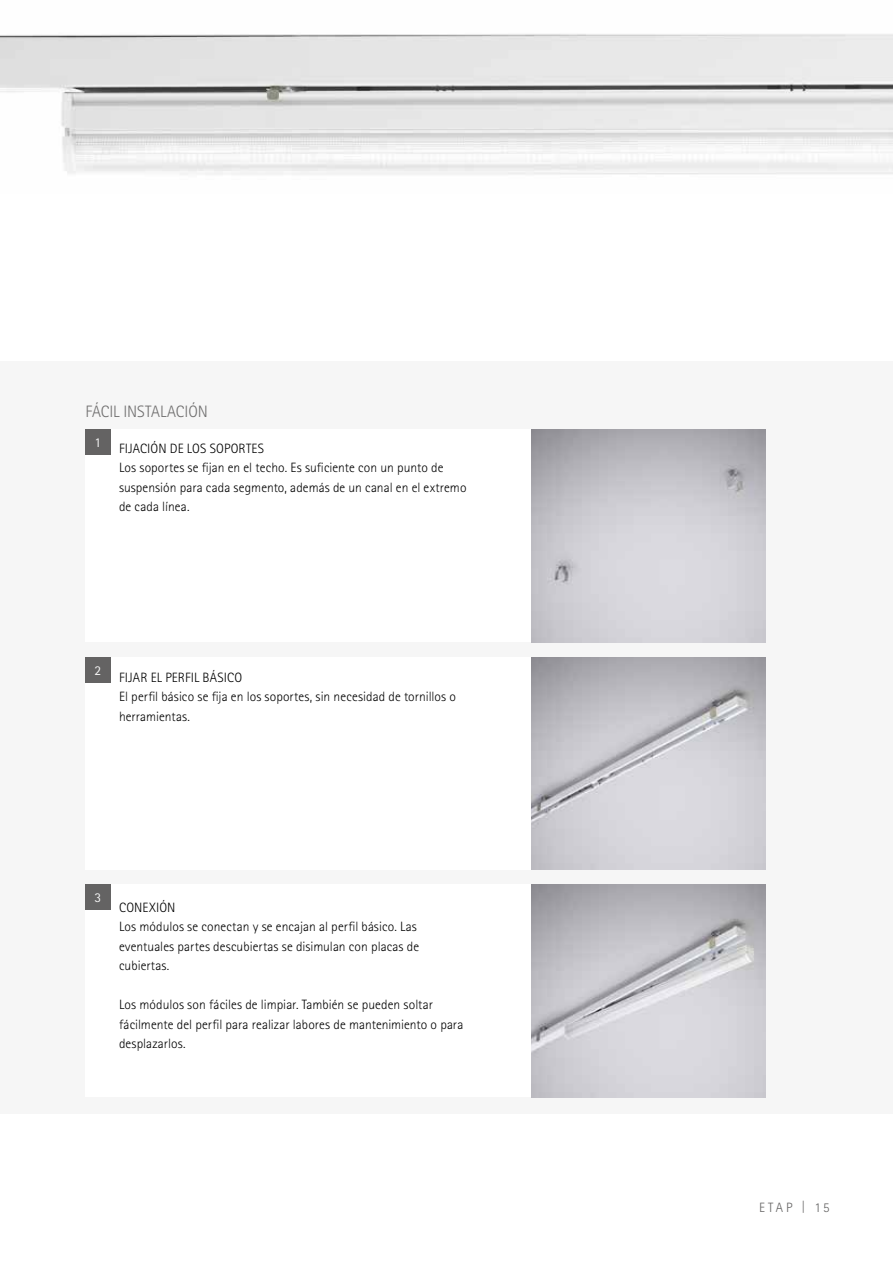
<style>
.page{position:relative;width:893px;height:1263px;background:#fff}
.page>*{position:absolute;margin:0;border:0;box-sizing:border-box;transform-origin:0 0}
.t1{font:300 16.5px "Rotis Sans Serif";letter-spacing:-.005em;color:#706f6f}
.t2{font:300 13.5px/19.5px "Rotis Sans Serif";letter-spacing:.005em;color:#000}
.t3{font:300 13.5px "Rotis Sans Serif";letter-spacing:.195em;color:#646363}
.t4{font:13.5px "Rotis Sans Serif";color:#f6f6f6}
</style>
<div class="page">
<div style="left:0;top:361px;width:893px;height:753px;background:#f6f6f6"></div>
<div style="left:85px;top:429px;width:446px;height:213px;background:#fff"></div>
<div style="left:85px;top:657px;width:446px;height:213px;background:#fff"></div>
<div style="left:85px;top:884px;width:446px;height:213px;background:#fff"></div>
<img style="left:531px;top:429px;width:234px;height:213px">
<img style="left:531px;top:657px;width:234px;height:212px">
<img style="left:531px;top:884px;width:234px;height:213px">
<img style="left:0;top:34px;width:893px;height:141px">
<div style="left:85px;top:429px;width:26px;height:26px;background:#646363"></div>
<div style="left:85px;top:657px;width:26px;height:25px;background:#646363"></div>
<div style="left:85px;top:884px;width:26px;height:26px;background:#646363"></div>
<p class="t1" style="left:85px;top:401px;width:124px">FÁCIL INSTALACIÓN</p>
<p class="t4" style="left:94px;top:435px;width:8px">1</p>
<p class="t2" style="left:119px;top:438px;width:349px">FIJACIÓN DE LOS SOPORTES<br>Los soportes se fijan en el techo. Es suficiente con un punto de suspensión para cada segmento, además de un canal en el extremo de cada línea.</p>
<p class="t4" style="left:94px;top:662px;width:8px">2</p>
<p class="t2" style="left:119px;top:667px;width:338px">FIJAR EL PERFIL BÁSICO<br>El perfil básico se fija en los soportes, sin necesidad de tornillos o herramientas.</p>
<p class="t4" style="left:94px;top:890px;width:8px">3</p>
<p class="t2" style="left:119px;top:897px;width:302px">CONEXIÓN<br>Los módulos se conectan y se encajan al perfil básico. Las eventuales partes descubiertas se disimulan con placas de cubiertas.</p>
<p class="t2" style="left:119px;top:995px;width:346px">Los módulos son fáciles de limpiar. También se pueden soltar fácilmente del perfil para realizar labores de mantenimiento o para desplazarlos.</p>
<p class="t3" style="left:759px;top:1199px;width:72px">ETAP | 15</p>
</div>
